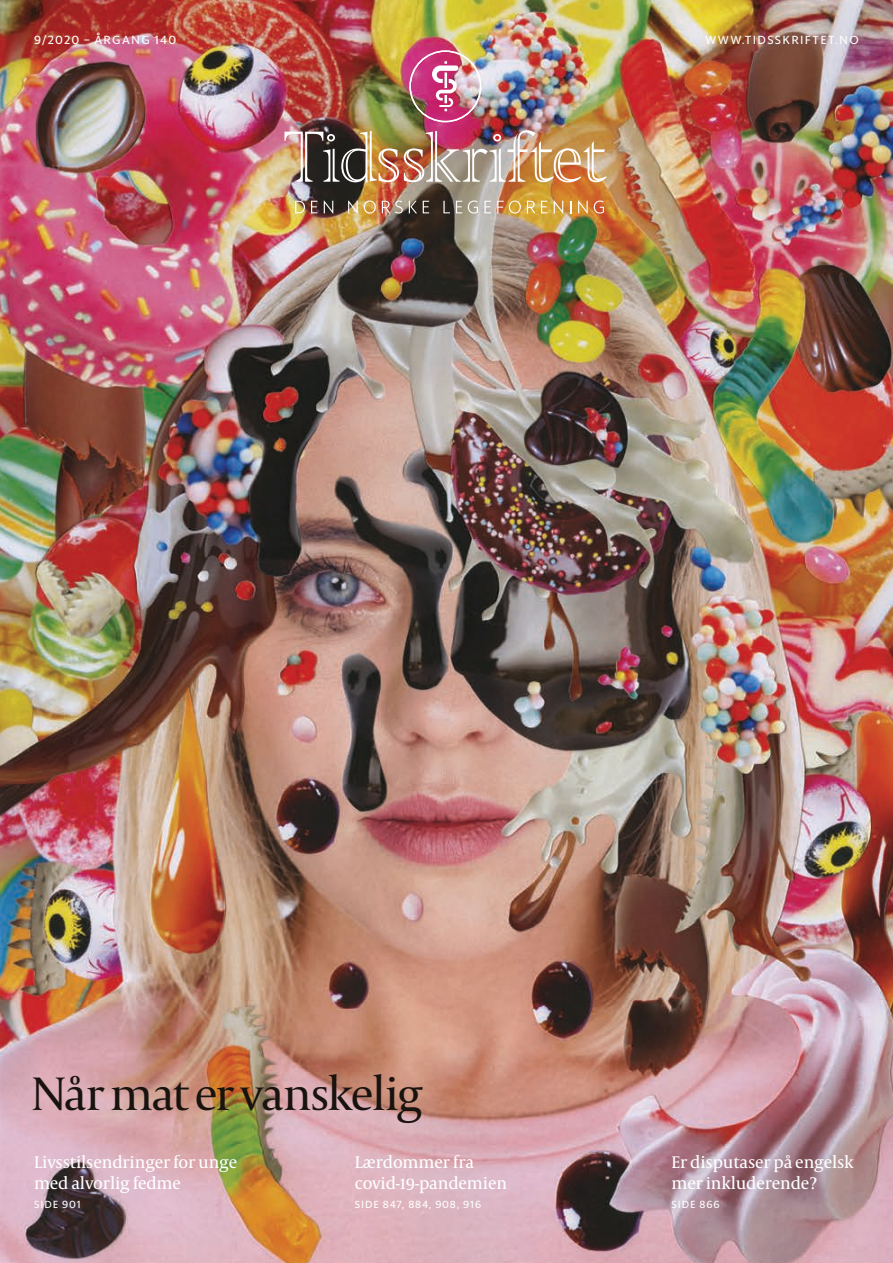
<style>
.page{position:relative;width:893px;height:1263px;background:#fff}
.page>*{position:absolute;margin:0;border:0;box-sizing:border-box;transform-origin:0 0}
.t1{font:49.5px "Capitolium 2";letter-spacing:-.05em;color:#191310}
.t2{font:17.25px/21px "Capitolium News 2";letter-spacing:-.01em;color:#fff}
.t3{font:12px "Sanomat Sans Text";letter-spacing:.11em;color:#fff}
.t4{font:10.5px "Sanomat Sans Text";letter-spacing:.085em;color:#fff}
</style>
<div class="page">
<img style="left:0;top:0;width:893px;height:1263px">
<img style="left:284px;top:130px;width:323px;height:52px">
<svg style="left:295px;top:201px;width:10px;height:12px"></svg>
<svg style="left:311px;top:201px;width:6px;height:12px"></svg>
<svg style="left:324px;top:201px;width:9px;height:13px"></svg>
<svg style="left:348px;top:201px;width:10px;height:13px"></svg>
<svg style="left:364px;top:201px;width:12px;height:13px"></svg>
<svg style="left:382px;top:201px;width:21px;height:13px"></svg>
<svg style="left:409px;top:201px;width:8px;height:12px"></svg>
<svg style="left:423px;top:201px;width:6px;height:12px"></svg>
<svg style="left:443px;top:201px;width:7px;height:12px"></svg>
<svg style="left:456px;top:201px;width:6px;height:12px"></svg>
<svg style="left:468px;top:201px;width:10px;height:13px"></svg>
<svg style="left:484px;top:201px;width:7px;height:12px"></svg>
<svg style="left:497px;top:201px;width:24px;height:13px"></svg>
<svg style="left:527px;top:201px;width:8px;height:12px"></svg>
<svg style="left:541px;top:201px;width:6px;height:12px"></svg>
<svg style="left:554px;top:201px;width:9px;height:13px"></svg>
<svg style="left:570px;top:201px;width:1px;height:12px"></svg>
<svg style="left:578px;top:201px;width:10px;height:13px"></svg>
<svg style="left:594px;top:201px;width:10px;height:13px"></svg>
<img style="left:409px;top:50px;width:72px;height:72px">
<p class="t3" style="left:34px;top:31px;width:144px">9/2020 – ÅRGANG 140</p>
<p class="t3" style="left:705px;top:31px;width:155px">WWW.TIDSSKRIFTET.NO</p>
<h1 class="t1" style="left:31px;top:1061px;width:393px">Når mat er vanskelig</h1>
<p class="t2" style="left:34px;top:1150px;width:205px">Livsstilsendringer for unge med alvorlig fedme</p>
<p class="t4" style="left:34px;top:1197px;width:48px">SIDE 901</p>
<p class="t2" style="left:355px;top:1150px;width:154px">Lærdommer fra covid-19-pandemien</p>
<p class="t4" style="left:355px;top:1197px;width:128px">SIDE 847, 884, 908, 916</p>
<p class="t2" style="left:671px;top:1150px;width:184px">Er disputaser på engelsk mer inkluderende?</p>
<p class="t4" style="left:671px;top:1197px;width:50px">SIDE 866</p>
</div>
